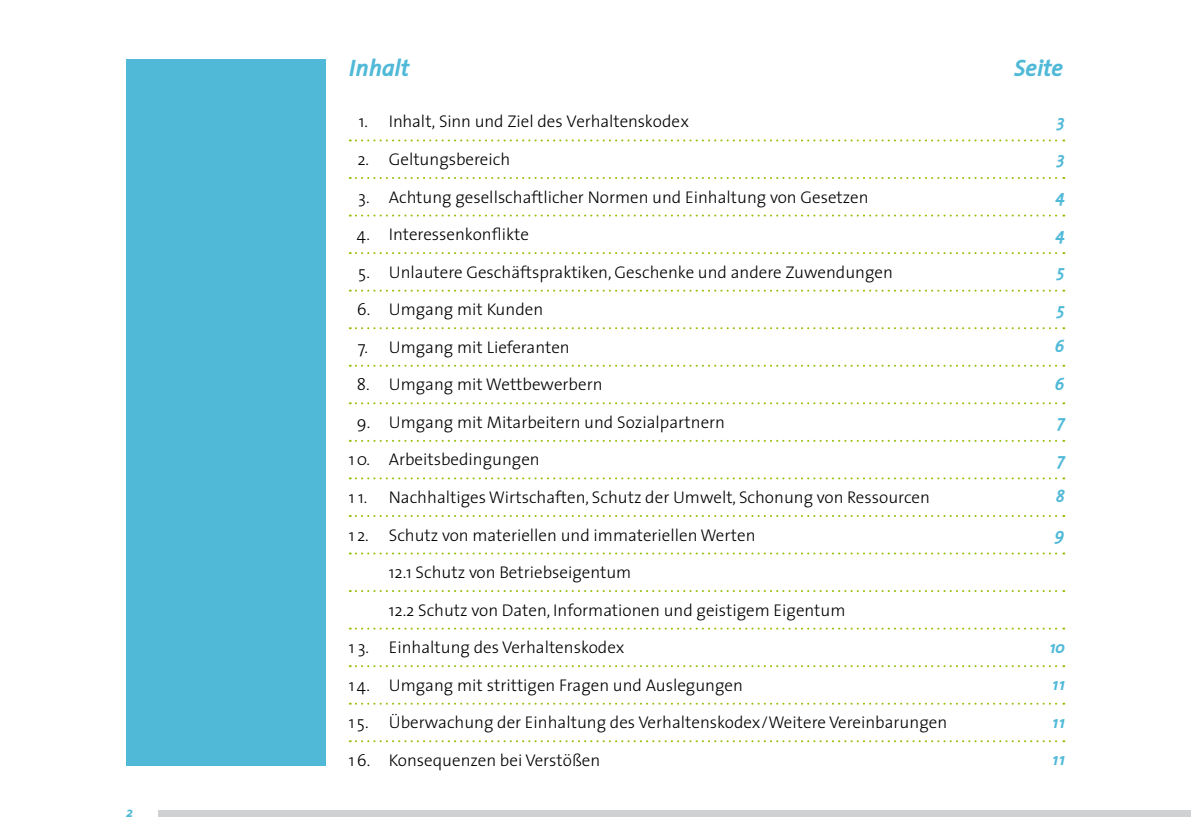
<style>
.page{position:relative;width:1191px;height:840px;background:#fff}
.page>*{position:absolute;margin:0;border:0;box-sizing:border-box;transform-origin:0 0}
.t1{font:italic 700 24px "Thesis Sans";color:#4fb9d7}
.t2{font:300 17px "The Sans";color:#000}
.t3{font:italic 700 17px "Thesis Sans";letter-spacing:.1em;color:#4fb9d7}
.t4{font:italic 700 14px "Thesis Sans";color:#4fb9d7}
</style>
<div class="page">
<div style="left:159px;top:810px;width:1032px;height:6px;background:#d0d1d2"></div>
<svg style="left:350px;top:139px;width:714px;height:2px"></svg>
<svg style="left:350px;top:177px;width:714px;height:2px"></svg>
<svg style="left:350px;top:214px;width:714px;height:2px"></svg>
<svg style="left:350px;top:252px;width:714px;height:2px"></svg>
<svg style="left:350px;top:289px;width:714px;height:2px"></svg>
<svg style="left:350px;top:327px;width:714px;height:2px"></svg>
<svg style="left:350px;top:364px;width:714px;height:2px"></svg>
<svg style="left:350px;top:402px;width:714px;height:2px"></svg>
<svg style="left:350px;top:439px;width:714px;height:2px"></svg>
<svg style="left:350px;top:477px;width:714px;height:2px"></svg>
<svg style="left:350px;top:515px;width:714px;height:1px"></svg>
<svg style="left:350px;top:552px;width:714px;height:2px"></svg>
<svg style="left:350px;top:590px;width:714px;height:1px"></svg>
<svg style="left:350px;top:627px;width:714px;height:2px"></svg>
<svg style="left:350px;top:665px;width:714px;height:1px"></svg>
<svg style="left:350px;top:702px;width:714px;height:2px"></svg>
<svg style="left:350px;top:740px;width:714px;height:1px"></svg>
<div style="left:127px;top:59px;width:199px;height:706px;background:#4fb9d7"></div>
<p class="t4" style="left:127px;top:804px;width:8px">2</p>
<h1 class="t1" style="left:349px;top:56px;width:62px">Inhalt</h1>
<h1 class="t1" style="left:1014px;top:56px;width:50px">Seite</h1>
<p class="t2" style="left:359px;top:107px;width:332px">1. Inhalt, Sinn und Ziel des Verhaltenskodex</p>
<p class="t2" style="left:357px;top:145px;width:154px">2. Geltungsbereich</p>
<p class="t2" style="left:358px;top:183px;width:512px">3. Achtung gesellschaftlicher Normen und Einhaltung von Gesetzen</p>
<p class="t2" style="left:357px;top:220px;width:174px">4. Interessenkonflikte</p>
<p class="t2" style="left:358px;top:258px;width:536px">5. Unlautere Geschäftspraktiken, Geschenke und andere Zuwendungen</p>
<p class="t2" style="left:357px;top:295px;width:188px">6. Umgang mit Kunden</p>
<p class="t2" style="left:358px;top:333px;width:213px">7. Umgang mit Lieferanten</p>
<p class="t2" style="left:357px;top:370px;width:247px">8. Umgang mit Wettbewerbern</p>
<p class="t2" style="left:357px;top:408px;width:370px">9. Umgang mit Mitarbeitern und Sozialpartnern</p>
<p class="t2" style="left:349px;top:445px;width:192px">10. Arbeitsbedingungen</p>
<p class="t2" style="left:349px;top:483px;width:20px">1 1.</p>
<p class="t2" style="left:389px;top:483px;width:542px">Nachhaltiges Wirtschaften, Schutz der Umwelt, Schonung von Ressourcen</p>
<p class="t2" style="left:349px;top:520px;width:408px">1 2. Schutz von materiellen und immateriellen Werten</p>
<p class="t2" style="left:389px;top:558px;width:244px">12.1 Schutz von Betriebseigentum</p>
<p class="t2" style="left:389px;top:595px;width:458px">12.2 Schutz von Daten, Informationen und geistigem Eigentum</p>
<p class="t2" style="left:349px;top:633px;width:277px">1 3. Einhaltung des Verhaltenskodex</p>
<p class="t2" style="left:349px;top:670px;width:396px">1 4. Umgang mit strittigen Fragen und Auslegungen</p>
<p class="t2" style="left:349px;top:708px;width:600px">1 5. Überwachung der Einhaltung des Verhaltenskodex/Weitere Vereinbarungen</p>
<p class="t2" style="left:349px;top:745px;width:253px">16. Konsequenzen bei Verstößen</p>
<p class="t3" style="left:1057px;top:112px;width:9px">3</p>
<p class="t3" style="left:1057px;top:150px;width:9px">3</p>
<p class="t3" style="left:1056px;top:187px;width:10px">4</p>
<p class="t3" style="left:1056px;top:225px;width:10px">4</p>
<p class="t3" style="left:1057px;top:262px;width:9px">5</p>
<p class="t3" style="left:1057px;top:300px;width:9px">5</p>
<p class="t3" style="left:1054px;top:337px;width:12px">6</p>
<p class="t3" style="left:1054px;top:375px;width:12px">6</p>
<p class="t3" style="left:1057px;top:412px;width:9px">7</p>
<p class="t3" style="left:1057px;top:450px;width:9px">7</p>
<p class="t3" style="left:1055px;top:487px;width:11px">8</p>
<p class="t3" style="left:1054px;top:525px;width:11px">9</p>
<p class="t3" style="left:1050px;top:637px;width:16px">10</p>
<p class="t3" style="left:1052px;top:675px;width:14px">11</p>
<p class="t3" style="left:1052px;top:713px;width:14px">11</p>
<p class="t3" style="left:1052px;top:750px;width:14px">11</p>
</div>
